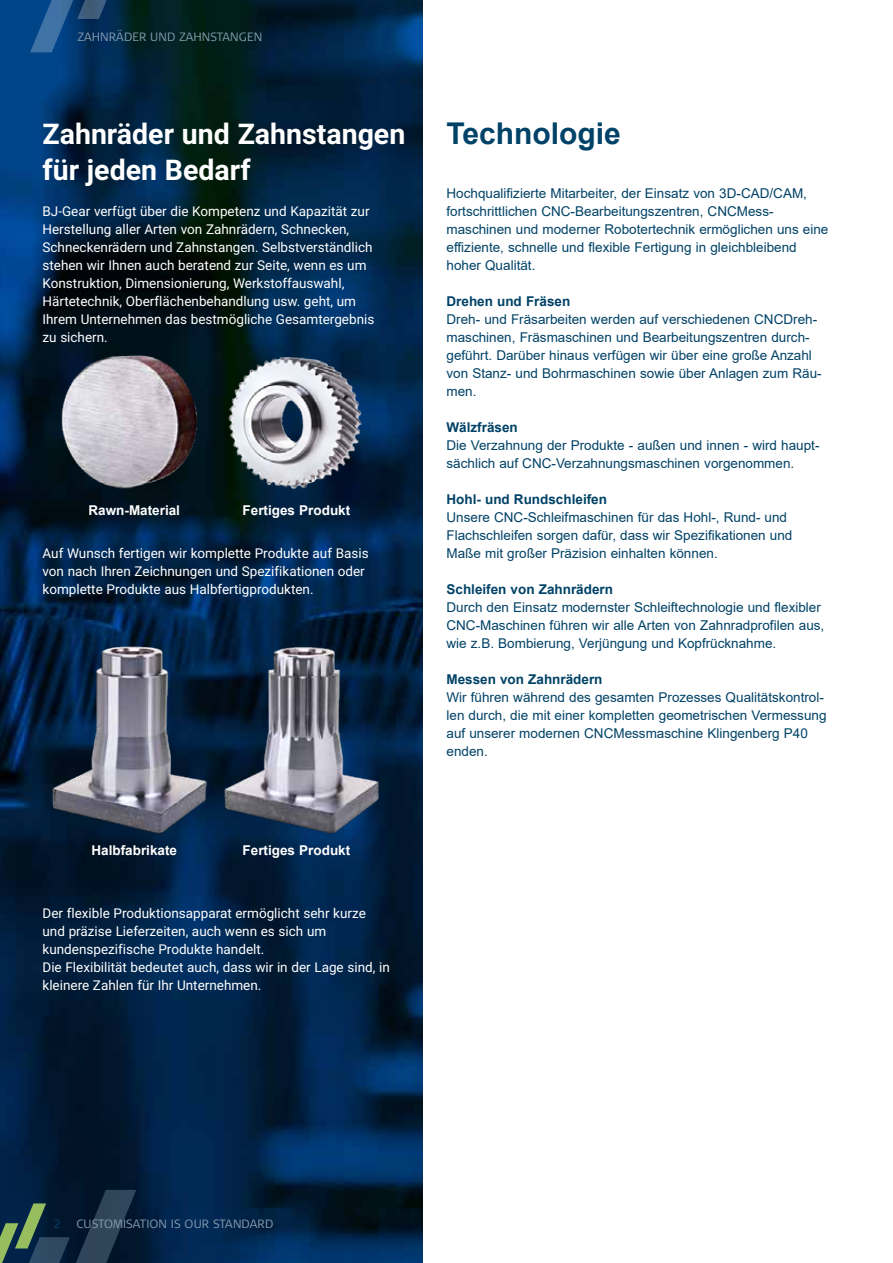
<style>
.page{position:relative;width:893px;height:1263px;background:#fff}
.page>*{position:absolute;margin:0;border:0;box-sizing:border-box;transform-origin:0 0}
.t1{font:700 30px "Arial";color:#004267}
.t2{font:700 28.5px/36px "Roboto";color:#fff}
.t3{font:13.5px/18px "Arial";color:#004267}
.t4{font:13.5px/18px "Roboto";color:#fff}
.t5{font:700 13.5px "Arial";color:#004267}
.t6{font:700 13.5px "Arial";color:#fff}
.t7{font:300 12px "Signa OT";letter-spacing:.01em;color:#899db2}
.t8{font:300 12px "Signa OT";color:#004267}
</style>
<div class="page">
<img style="left:0;top:0;width:423px;height:1263px">
<svg style="left:0;top:1190px;width:136px;height:73px;background:#1d3645"></svg>
<img style="left:225px;top:345px;width:141px;height:150px">
<img style="left:56px;top:345px;width:144px;height:150px">
<img style="left:217px;top:631px;width:169px;height:214px">
<img style="left:43px;top:639px;width:170px;height:202px">
<svg style="left:30px;top:0;width:81px;height:53px;background:#17497c"></svg>
<p class="t7" style="left:78px;top:29px;width:186px">ZAHNRÄDER UND ZAHNSTANGEN</p>
<h2 class="t2" style="left:43px;top:115px;width:364px">Zahnräder und Zahnstangen für jeden Bedarf</h2>
<p class="t4" style="left:43px;top:202px;width:333px">BJ-Gear verfügt über die Kompetenz und Kapazität zur Herstellung aller Arten von Zahnrädern, Schnecken, Schneckenrädern und Zahnstangen. Selbstverständlich stehen wir Ihnen auch beratend zur Seite, wenn es um Konstruktion, Dimensionierung, Werkstoffauswahl, Härtetechnik, Oberflächenbehandlung usw. geht, um Ihrem Unternehmen das bestmögliche Gesamtergebnis zu sichern.</p>
<p class="t6" style="left:88px;top:500px;width:93px">Rawn-Material</p>
<p class="t6" style="left:243px;top:500px;width:109px">Fertiges Produkt</p>
<p class="t4" style="left:43px;top:544px;width:328px">Auf Wunsch fertigen wir komplette Produkte auf Basis von nach Ihren Zeichnungen und Spezifikationen oder komplette Produkte aus Halbfertigprodukten.</p>
<p class="t6" style="left:91px;top:841px;width:87px">Halbfabrikate</p>
<p class="t6" style="left:243px;top:841px;width:109px">Fertiges Produkt</p>
<p class="t4" style="left:43px;top:904px;width:349px">Der flexible Produktionsapparat ermöglicht sehr kurze und präzise Lieferzeiten, auch wenn es sich um kundenspezifische Produkte handelt.<br>Die Flexibilität bedeutet auch, dass wir in der Lage sind, in kleinere Zahlen für Ihr Unternehmen.</p>
<h1 class="t1" style="left:446px;top:112px;width:176px">Technologie</h1>
<p class="t3" style="left:446px;top:184px;width:383px">Hochqualifizierte Mitarbeiter, der Einsatz von 3D-CAD/CAM, fortschrittlichen CNC-Bearbeitungszentren, CNCMess&shy;maschinen und moderner Robotertechnik ermöglichen uns eine effiziente, schnelle und flexible Fertigung in gleichbleibend hoher Qualität.</p>
<p class="t5" style="left:446px;top:292px;width:125px">Drehen und Fräsen</p>
<p class="t3" style="left:446px;top:310px;width:377px">Dreh- und Fräsarbeiten werden auf verschiedenen CNCDreh&shy;maschinen, Fräsmaschinen und Bearbeitungszentren durch&shy;geführt. Darüber hinaus verfügen wir über eine große Anzahl von Stanz- und Bohrmaschinen sowie über Anlagen zum Räu&shy;men.</p>
<p class="t5" style="left:446px;top:418px;width:73px">Wälzfräsen</p>
<p class="t3" style="left:446px;top:436px;width:374px">Die Verzahnung der Produkte - außen und innen - wird haupt&shy;sächlich auf CNC-Verzahnungsmaschinen vorgenommen.</p>
<p class="t5" style="left:446px;top:490px;width:162px">Hohl- und Rundschleifen</p>
<p class="t3" style="left:446px;top:508px;width:347px">Unsere CNC-Schleifmaschinen für das Hohl-, Rund- und<br>Flachschleifen sorgen dafür, dass wir Spezifikationen und<br>Maße mit großer Präzision einhalten können.</p>
<p class="t5" style="left:446px;top:580px;width:168px">Schleifen von Zahnrädern</p>
<p class="t3" style="left:446px;top:598px;width:379px">Durch den Einsatz modernster Schleiftechnologie und flexibler<br>CNC-Maschinen führen wir alle Arten von Zahnradprofilen aus, wie z.B. Bombierung, Verjüngung und Kopfrücknahme.</p>
<p class="t5" style="left:446px;top:670px;width:158px">Messen von Zahnrädern</p>
<p class="t3" style="left:446px;top:688px;width:382px">Wir führen während des gesamten Prozesses Qualitätskontrol&shy;len durch, die mit einer kompletten geometrischen Vermessung auf unserer modernen CNCMessmaschine Klingenberg P40 enden.</p>
<p class="t8" style="left:54px;top:1216px;width:8px">2</p>
<p class="t7" style="left:77px;top:1216px;width:198px">CUSTOMISATION IS OUR STANDARD</p>
</div>
